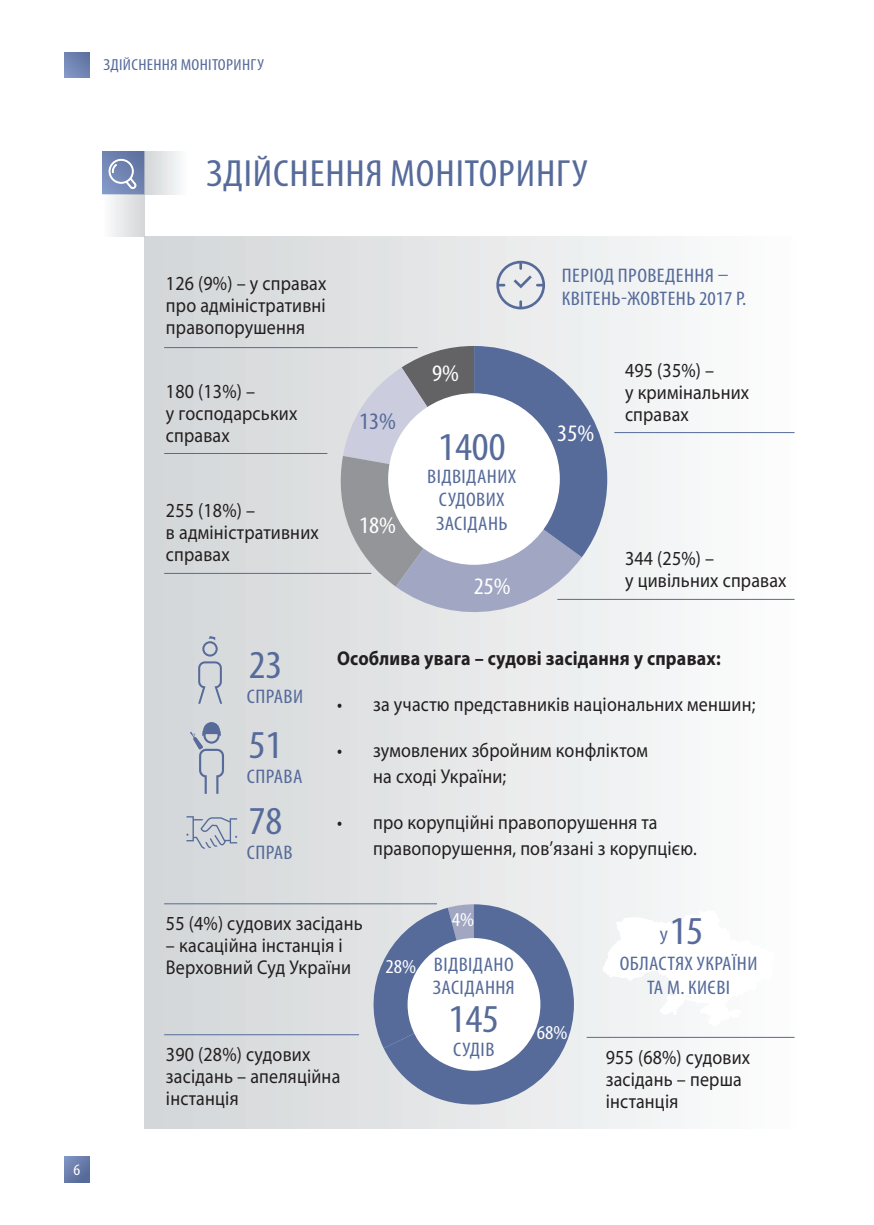
<style>
.page{position:relative;width:874px;height:1225px;background:#fff}
.page>*{position:absolute;margin:0;border:0;box-sizing:border-box;transform-origin:0 0}
.t1{font:condensed 39.8px/80px "Myriad Pro";color:#566b9a;scale:1.1 1}
.t2{font:condensed 38px "Myriad Pro";letter-spacing:.02em;color:#566b9a;scale:1.1 1}
.t3{font:condensed 23.8px "Myriad Pro";color:#fff;scale:1.1 1}
.t4{font:condensed 23.8px "Myriad Pro";color:#566b9a;scale:1.1 1}
.t5{font:20px/22px "Myriad Pro";letter-spacing:.01em;color:#231f20;scale:.9 1}
.t6{font:700 20px "Myriad Pro";letter-spacing:.01em;color:#231f20;scale:.9 1}
.t7{font:condensed 19.8px/23.6px "Myriad Pro";letter-spacing:.02em;color:#566b9a;scale:1.1 1}
.t8{font:condensed 19.8px "Myriad Pro";color:#fff;scale:1.1 1}
.t9{font:condensed 16px "Myriad Pro";letter-spacing:.02em;color:#566b9a;scale:1.1 1}
.t10{font:condensed 16px "Myriad Pro";color:#fff;scale:1.1 1}
.s1{font-size:19.8px}
</style>
<div class="page">
<div style="left:64px;top:1157px;width:26px;height:25px;background:linear-gradient(to right,#7588b7,#5b6f9e)"></div>
<div style="left:64px;top:52px;width:26px;height:26px;background:linear-gradient(to right,#7c90bf,#677aa8)"></div>
<div style="left:145px;top:237px;width:660px;height:891px;background:linear-gradient(to right,#d2d5d7,#fdfdfd)"></div>
<div style="left:102px;top:152px;width:43px;height:42px;background:linear-gradient(to right,#7b8fbe,#6579a7)"></div>
<div style="left:102px;top:194px;width:43px;height:43px;background:linear-gradient(to right,#fdfefe,#d3d6d7)"></div>
<div style="left:145px;top:152px;width:42px;height:42px;background:linear-gradient(to right,#d2d5d7,#fbfbfc)"></div>
<svg style="left:108px;top:159px;width:28px;height:30px"></svg>
<svg style="left:496px;top:261px;width:48px;height:48px;background:#cbd0da"></svg>
<svg style="left:333px;top:346px;width:274px;height:284px;background:#abb1c2"></svg>
<div style="left:388px;top:393px;width:171px;height:172px;background:#fff;border-radius:50%"></div>
<hr style="left:614px;top:432px;width:180px;height:1px;background:#566b9a">
<hr style="left:557px;top:599px;width:237px;height:1px;background:#566b9a">
<hr style="left:586px;top:1037px;width:208px;height:1px;background:#566b9a">
<hr style="left:164px;top:573px;width:207px;height:1px;background:#566b9a">
<hr style="left:164px;top:903px;width:273px;height:1px;background:#566b9a">
<hr style="left:164px;top:1034px;width:195px;height:1px;background:#566b9a">
<hr style="left:164px;top:453px;width:163px;height:1px;background:#566b9a">
<hr style="left:164px;top:347px;width:253px;height:1px;background:#566b9a">
<svg style="left:198px;top:636px;width:24px;height:67px;background:#bec4cf"></svg>
<svg style="left:186px;top:816px;width:51px;height:32px;background:#bfc6cf"></svg>
<svg style="left:190px;top:722px;width:34px;height:72px;background:#bac1cd"></svg>
<svg style="left:359px;top:904px;width:214px;height:200px;background:#909db9"></svg>
<div style="left:407px;top:938px;width:133px;height:132px;background:#fff;border-radius:50%"></div>
<svg style="left:601px;top:880px;width:174px;height:153px"></svg>
<p class="t9" style="left:103px;top:55px;width:147px">ЗДІЙСНЕННЯ МОНІТОРИНГУ</p>
<p class="t10" style="left:73px;top:1160px;width:8px">6</p>
<h2 class="t2" style="left:206px;top:151px;width:347px">ЗДІЙСНЕННЯ МОНІТОРИНГУ</h2>
<p class="t5" style="left:166px;top:272px;width:180px;text-align:justify">126 (9%) – у справах про адміністративні правопорушення</p>
<p class="t5" style="left:166px;top:380px;width:147px">180 (13%) –<br>у господарських справах</p>
<p class="t5" style="left:166px;top:499px;width:171px">255 (18%) –<br>в адміністративних справах</p>
<p class="t4" style="left:359px;top:406px;width:35px">13%</p>
<p class="t3" style="left:359px;top:510px;width:35px">18%</p>
<p class="t3" style="left:432px;top:359px;width:26px">9%</p>
<h1 class="t1" style="left:438px;top:407px;width:63px">1400</h1>
<p class="t7" style="left:427px;top:464px;width:83px;text-align:center">ВІДВІДАНИХ<br>СУДОВИХ<br>ЗАСІДАНЬ</p>
<p class="t3" style="left:473px;top:571px;width:35px">25%</p>
<p class="t7" style="left:561px;top:263px;width:169px">ПЕРІОД ПРОВЕДЕННЯ –<br>КВІТЕНЬ-ЖОВТЕНЬ 2017 Р.</p>
<p class="t3" style="left:557px;top:419px;width:35px">35%</p>
<p class="t5" style="left:624px;top:359px;width:139px">495 (35%) –<br>у кримінальних справах</p>
<p class="t5" style="left:624px;top:546px;width:181px">344 (25%) –<br>у цивільних справах</p>
<h1 class="t1" style="left:248px;top:624px;width:32px">23<br>51</h1>
<p class="t7" style="left:247px;top:684px;width:53px">СПРАВИ</p>
<p class="t7" style="left:247px;top:764px;width:52px">СПРАВА</p>
<h1 class="t1" style="left:248px;top:780px;width:32px">78</h1>
<p class="t7" style="left:247px;top:840px;width:43px">СПРАВ</p>
<p class="t6" style="left:337px;top:645px;width:427px">Особлива увага – судові засідання у справах:</p>
<p class="t5" style="left:337px;top:693px;width:466px">• за участю представників національних меншин;</p>
<p class="t5" style="left:373px;top:737px;width:307px;line-height:26px;text-indent:-36px">• зумовлених збройним конфліктом на сході України;</p>
<p class="t5" style="left:373px;top:808px;width:361px;line-height:26px;text-indent:-36px">• про корупційні правопорушення та правопорушення, пов’язані з корупцією.</p>
<p class="t5" style="left:166px;top:912px;width:220px">55 (4%) судових засідань</p>
<p class="t5" style="left:166px;top:934px;width:207px">– касаційна інстанція і<br>Верховний Суд України</p>
<p class="t5" style="left:166px;top:1042px;width:195px">390 (28%) судових засідань – апеляційна інстанція</p>
<p class="t8" style="left:385px;top:954px;width:29px">28%</p>
<p class="t8" style="left:451px;top:907px;width:22px">4%</p>
<p class="t7" style="left:432px;top:952px;width:76px">ВІДВІДАНО<br>ЗАСІДАННЯ</p>
<h1 class="t1" style="left:448px;top:978px;width:47px">145</h1>
<p class="t7" style="left:453px;top:1037px;width:39px">СУДІВ</p>
<p class="t8" style="left:536px;top:1020px;width:29px">68%</p>
<h1 class="t1" style="left:659px;top:890px;width:41px"><span class="s1">У</span>15</h1>
<p class="t7" style="left:619px;top:952px;width:126px;text-align:center">ОБЛАСТЯХ УКРАЇНИ<br>ТА М. КИЄВІ</p>
<p class="t5" style="left:605px;top:1045px;width:162px">955 (68%) судових засідань – перша інстанція</p>
</div>
